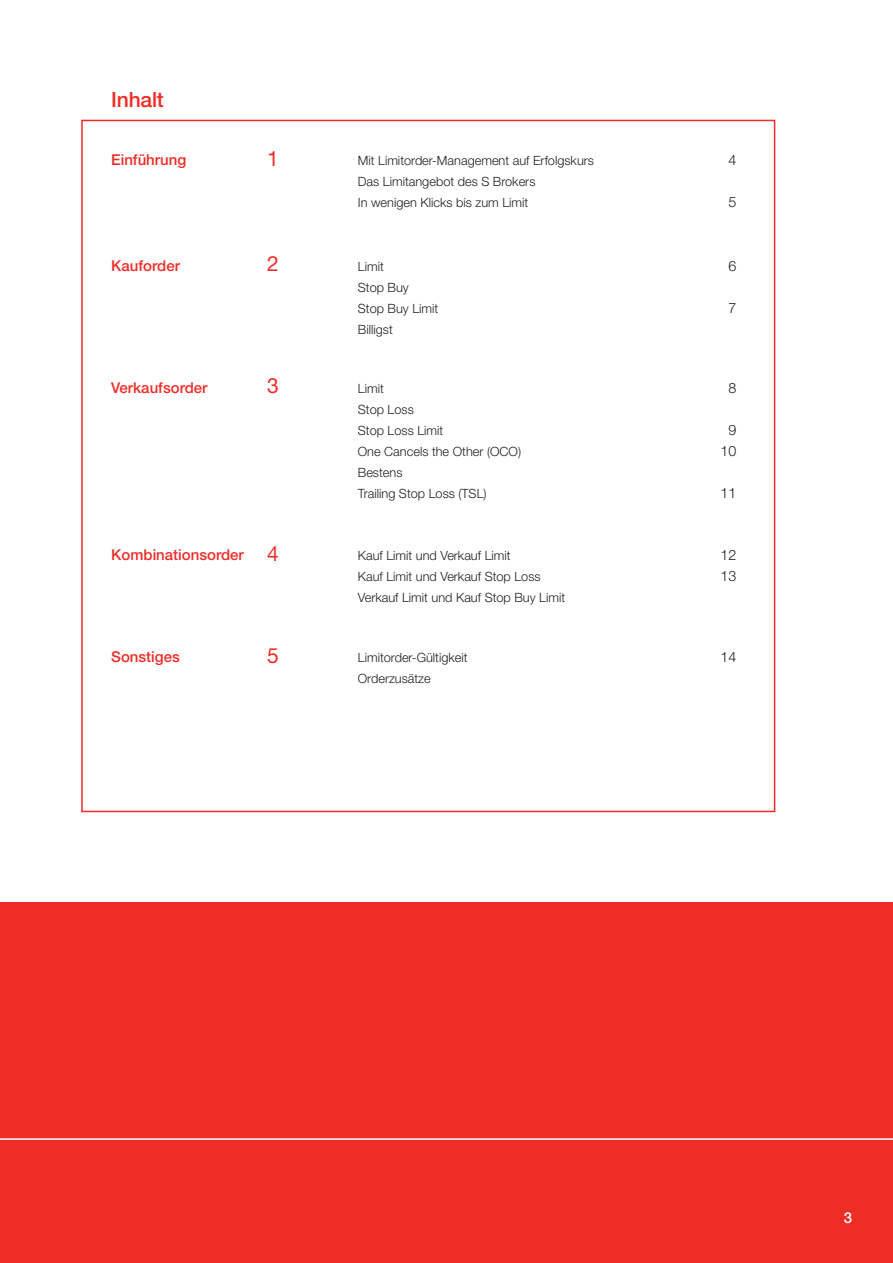
<style>
.page{position:relative;width:893px;height:1263px;background:#fff}
.page>*{position:absolute;margin:0;border:0;box-sizing:border-box;transform-origin:0 0}
.t1{font:500 21px "Helvetica Neue";letter-spacing:-.01em;color:#ee2d28}
.t2{font:21px "Helvetica Neue";color:#ee2d28}
.t3{font:500 15px "Helvetica Neue";color:#ee2d28}
.t4{font:500 15px "Helvetica Neue";color:#fff}
.t5{font:300 14.25px/21px "Helvetica Neue";color:#231f20;text-align:center}
.t6{font:300 12.75px/21px "Helvetica Neue";color:#231f20}
.s1{font-weight:400;font-size:21px}
</style>
<div class="page">
<div style="left:0;top:902px;width:893px;height:361px;background:#ee2d28"></div>
<div style="left:81px;top:120px;width:694px;height:692px;background:#fff;border:2px solid #ee2d28"></div>
<h1 class="t1" style="left:111px;top:87px;width:54px">Inhalt</h1>
<p class="t3" style="left:111px;top:151px;width:77px">Einführung</p>
<h1 class="t2" style="left:267px;top:146px;width:13px">1</h1>
<p class="t6" style="left:358px;top:150px;width:238px">Mit Limitorder-Management auf Erfolgskurs<br>Das Limitangebot des S Brokers<br>In wenigen Klicks bis zum Limit</p>
<p class="t5" style="left:728px;top:149px;width:9px">4</p>
<p class="t5" style="left:728px;top:191px;width:9px">5</p>
<p class="t3" style="left:111px;top:257px;width:70px">Kauforder</p>
<h1 class="t2" style="left:267px;top:251px;width:13px">2</h1>
<p class="t6" style="left:358px;top:256px;width:82px">Limit<br>Stop Buy<br>Stop Buy Limit<br>Billigst</p>
<p class="t5" style="left:728px;top:255px;width:9px">6</p>
<p class="t5" style="left:728px;top:297px;width:9px">7</p>
<p class="t3" style="left:111px;top:379px;width:98px">Verkaufsorder</p>
<h1 class="t2" style="left:267px;top:373px;width:13px">3</h1>
<p class="t6" style="left:358px;top:377px;width:165px">Limit<br>Stop Loss<br>Stop Loss Limit<br>One Cancels the Other (OCO)<br>Bestens<br>Trailing Stop Loss (TSL)</p>
<p class="t5" style="left:728px;top:377px;width:9px">8</p>
<p class="t5" style="left:721px;top:419px;width:17px">9<br>10</p>
<p class="t5" style="left:721px;top:482px;width:17px">11</p>
<p class="t3" style="left:111px;top:546px;width:169px">Kombinationsorder <span class="s1">4</span></p>
<p class="t6" style="left:358px;top:545px;width:209px">Kauf Limit und Verkauf Limit<br>Kauf Limit und Verkauf Stop Loss<br>Verkauf Limit und Kauf Stop Buy Limit</p>
<p class="t5" style="left:721px;top:544px;width:17px;text-align:left">12<br>13</p>
<p class="t3" style="left:111px;top:648px;width:70px">Sonstiges</p>
<h1 class="t2" style="left:267px;top:643px;width:13px">5</h1>
<p class="t6" style="left:358px;top:647px;width:111px">Limitorder-Gültigkeit<br>Orderzusätze</p>
<p class="t5" style="left:721px;top:646px;width:17px">14</p>
<p class="t4" style="left:844px;top:1208px;width:10px">3</p>
</div>
